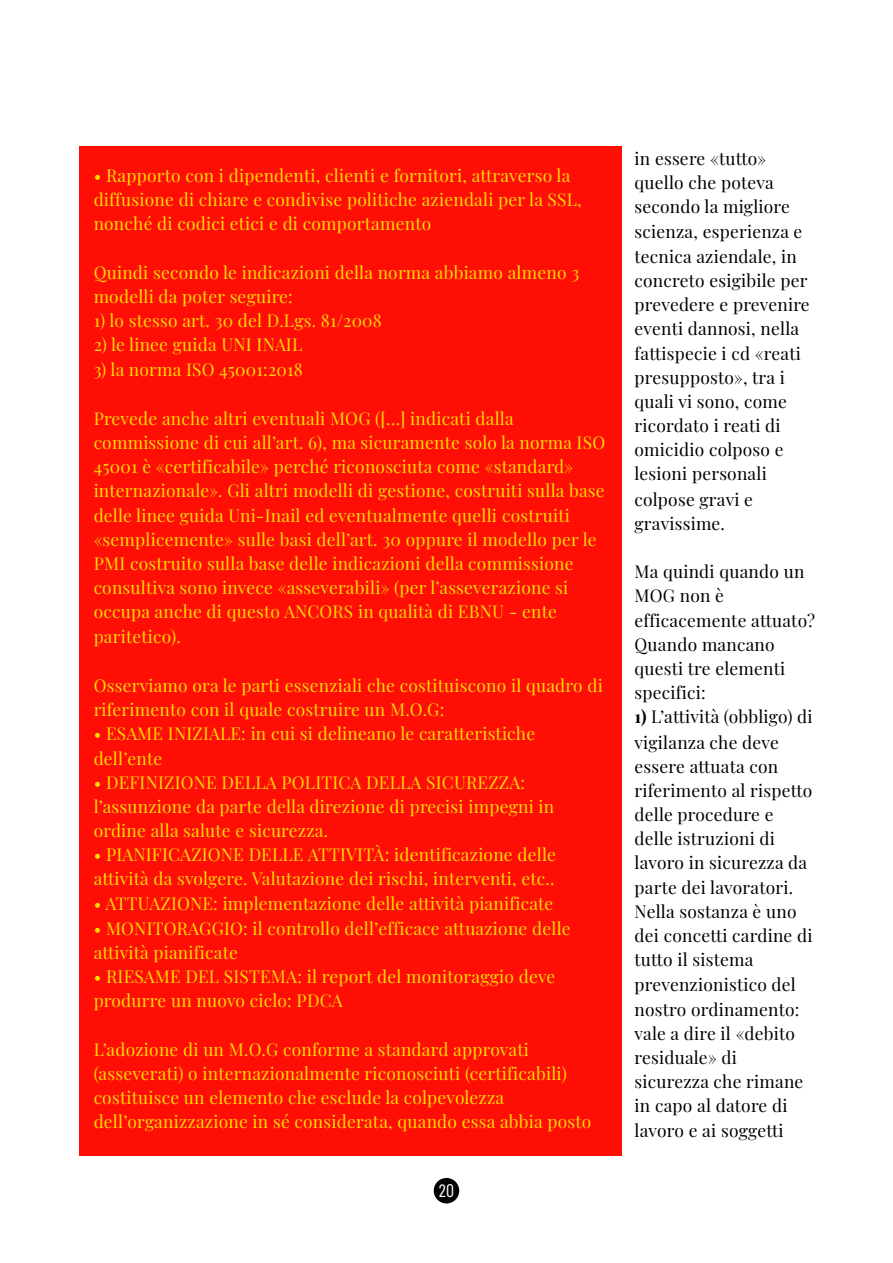
<style>
.page{position:relative;width:893px;height:1263px;background:#fff}
.page>*{position:absolute;margin:0;border:0;box-sizing:border-box;transform-origin:0 0}
.t1{font:18px "Barlow Condensed";color:#fff}
.t2{font:17.4px/24.2px "Playfair Display";letter-spacing:.015em;color:#ffdb00}
.t3{font:17.4px/24.3px "Playfair Display";letter-spacing:.015em;color:#000}
.s1{font-weight:700}
</style>
<div class="page">
<div style="left:79px;top:146px;width:543px;height:1009px;background:#ff0e06"></div>
<div style="left:434px;top:1178px;width:25px;height:25px;background:#000;border-radius:50%"></div>
<p class="t2" style="left:94px;top:161px;width:490px">• Rapporto con i dipendenti, clienti e fornitori, attraverso la diffusione di chiare e condivise politiche aziendali per la SSL, nonché di codici etici e di comportamento</p>
<p class="t2" style="left:94px;top:259px;width:487px">Quindi secondo le indicazioni della norma abbiamo almeno 3 modelli da poter seguire:</p>
<p class="t2" style="left:94px;top:307px;width:290px">1) lo stesso art. 30 del D.Lgs. 81/2008</p>
<p class="t2" style="left:94px;top:331px;width:210px">2) le linee guida UNI INAIL</p>
<p class="t2" style="left:94px;top:356px;width:211px">3) la norma ISO 45001:2018</p>
<p class="t2" style="left:94px;top:404px;width:513px">Prevede anche altri eventuali MOG ([…] indicati dalla commissione di cui all’art. 6), ma sicuramente solo la norma ISO 45001 è «certificabile» perché riconosciuta come «standard» internazionale». Gli altri modelli di gestione, costruiti sulla base delle linee guida Uni-Inail ed eventualmente quelli costruiti «semplicemente» sulle basi dell’art. 30 oppure il modello per le PMI costruito sulla base delle indicazioni della commissione consultiva sono invece «asseverabili» (per l’asseverazione si occupa anche di questo ANCORS in qualità di EBNU - ente paritetico).</p>
<p class="t2" style="left:94px;top:671px;width:511px">Osserviamo ora le parti essenziali che costituiscono il quadro di riferimento con il quale costruire un M.O.G:</p>
<p class="t2" style="left:94px;top:719px;width:443px;line-height:25px">• ESAME INIZIALE: in cui si delineano le caratteristiche dell’ente</p>
<p class="t2" style="left:94px;top:769px;width:462px">• DEFINIZIONE DELLA POLITICA DELLA SICUREZZA: l’assunzione da parte della direzione di precisi impegni in ordine alla salute e sicurezza.</p>
<p class="t2" style="left:94px;top:841px;width:464px">• PIANIFICAZIONE DELLE ATTIVITÀ: identificazione delle attività da svolgere. Valutazione dei rischi, interventi, etc..</p>
<p class="t2" style="left:94px;top:890px;width:461px">• ATTUAZIONE: implementazione delle attività pianificate</p>
<p class="t2" style="left:94px;top:914px;width:478px">• MONITORAGGIO: il controllo dell’efficace attuazione delle attività pianificate</p>
<p class="t2" style="left:94px;top:963px;width:463px">• RIESAME DEL SISTEMA: il report del monitoraggio deve produrre un nuovo ciclo: PDCA</p>
<p class="t2" style="left:94px;top:1036px;width:499px">L’adozione di un M.O.G conforme a standard approvati (asseverati) o internazionalmente riconosciuti (certificabili) costituisce un elemento che esclude la colpevolezza dell’organizzazione in sé considerata, quando essa abbia posto</p>
<p class="t1" style="left:439px;top:1178px;width:17px">20</p>
<p class="t3" style="left:635px;top:145px;width:177px">in essere «tutto» quello che poteva secondo la migliore scienza, esperienza e tecnica aziendale, in concreto esigibile per prevedere e prevenire eventi dannosi, nella fattispecie i cd «reati presupposto», tra i quali vi sono, come ricordato i reati di omicidio colposo e lesioni personali colpose gravi e gravissime.</p>
<p class="t3" style="left:635px;top:558px;width:182px">Ma quindi quando un<br>MOG non è efficacemente attuato?<br>Quando mancano questi tre elementi specifici:</p>
<p class="t3" style="left:635px;top:703px;width:180px"><span class="s1">1)</span> L’attività (obbligo) di vigilanza che deve essere attuata con riferimento al rispetto delle procedure e delle istruzioni di lavoro in sicurezza da parte dei lavoratori.<br>Nella sostanza è uno dei concetti cardine di tutto il sistema prevenzionistico del nostro ordinamento: vale a dire il «debito residuale» di sicurezza che rimane in capo al datore di lavoro e ai soggetti</p>
</div>
